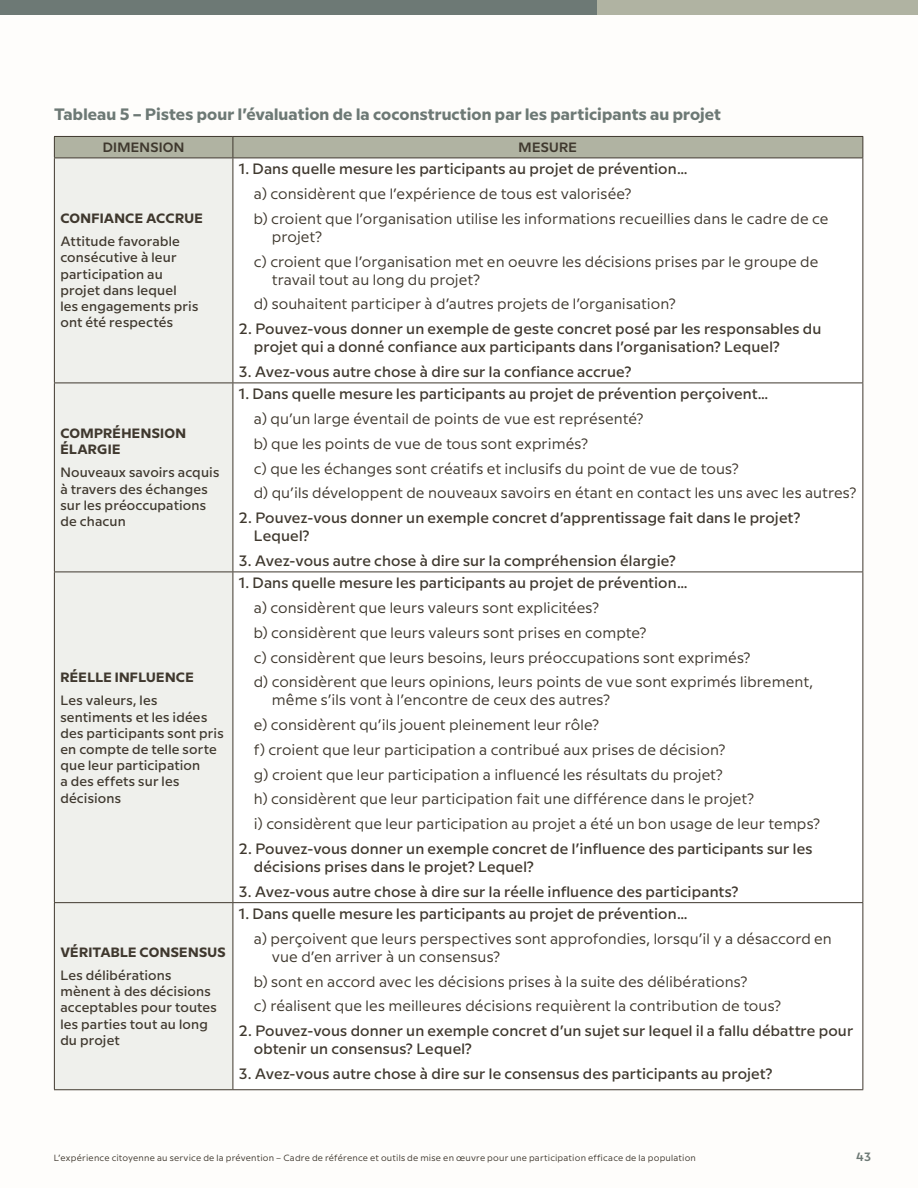
<style>
.page{position:relative;width:918px;height:1188px;background:#fefdfb}
.page>*{position:absolute;margin:0;border:0;box-sizing:border-box;transform-origin:0 0}
.Tableau{font:700 16.5px "Milliard";letter-spacing:.005em;color:#6d7975}
.S1_TAB-Text{font:15px/18px "Milliard";letter-spacing:.005em;color:#3f382e}
.S1_TAB-Text-2{font:500 15px/18px "Milliard";letter-spacing:.01em;color:#3f382e}
.S1_TAB-Text-3{font:500 13.5px/16.2px "Milliard";letter-spacing:.015em;color:#3f382e}
.S1_TAB-Text-4{font:700 13.5px/16.2px "Milliard";letter-spacing:.02em;color:#3f382e}
.S1_TAB-Text-5{font:600 13.5px "Milliard";letter-spacing:.015em;color:#3f382e}
.t1{font:600 12px "Milliard";color:#6d7975}
.t2{font:9px "Milliard";letter-spacing:.025em;color:#3f382e}
</style>
<div class="page">
<div style="left:0;top:0;width:597px;height:14px;background:#6d7975"></div>
<div style="left:597px;top:0;width:321px;height:14px;background:#b0b3a2"></div>
<div style="left:55px;top:159px;width:178px;height:930px;background:#eff0ec"></div>
<hr style="left:862px;top:158px;width:1px;height:225px;background:#3f382e">
<hr style="left:233px;top:383px;width:630px;height:1px;background:#3f382e">
<hr style="left:862px;top:383px;width:1px;height:189px;background:#3f382e">
<hr style="left:233px;top:572px;width:630px;height:1px;background:#3f382e">
<hr style="left:862px;top:572px;width:1px;height:330px;background:#3f382e">
<hr style="left:233px;top:902px;width:630px;height:1px;background:#3f382e">
<hr style="left:862px;top:903px;width:1px;height:186px;background:#3f382e">
<svg style="left:54px;top:136px;width:809px;height:22px;background:#a7aa99"></svg>
<hr style="left:233px;top:158px;width:630px;height:1px;background:#3f382e">
<hr style="left:54px;top:158px;width:179px;height:1px;background:#3f382e">
<hr style="left:54px;top:158px;width:1px;height:225px;background:#3f382e">
<hr style="left:233px;top:158px;width:1px;height:225px;background:#3f382e">
<hr style="left:54px;top:383px;width:179px;height:1px;background:#3f382e">
<hr style="left:54px;top:383px;width:1px;height:189px;background:#3f382e">
<hr style="left:233px;top:383px;width:1px;height:189px;background:#3f382e">
<hr style="left:54px;top:572px;width:179px;height:1px;background:#3f382e">
<hr style="left:54px;top:572px;width:1px;height:330px;background:#3f382e">
<hr style="left:233px;top:572px;width:1px;height:330px;background:#3f382e">
<hr style="left:54px;top:902px;width:179px;height:1px;background:#3f382e">
<hr style="left:54px;top:903px;width:1px;height:186px;background:#3f382e">
<hr style="left:233px;top:903px;width:1px;height:186px;background:#3f382e">
<hr style="left:54px;top:1089px;width:179px;height:1px;background:#3f382e">
<hr style="left:233px;top:1089px;width:630px;height:1px;background:#3f382e">
<p class="Tableau" style="left:54px;top:101px;width:668px">Tableau 5 – Pistes pour l’évaluation de la coconstruction par les participants au projet</p>
<p class="S1_TAB-Text-5" style="left:103px;top:137px;width:83px">DIMENSION</p>
<p class="S1_TAB-Text-5" style="left:519px;top:137px;width:60px">MESURE</p>
<p class="S1_TAB-Text-4" style="left:60px;top:209px;width:144px">CONFIANCE ACCRUE</p>
<p class="S1_TAB-Text-3" style="left:60px;top:232px;width:140px">Attitude favorable consécutive à leur participation au projet dans lequel<br>les engagements pris ont été respectés</p>
<p class="S1_TAB-Text-4" style="left:60px;top:424px;width:127px">COMPRÉHENSION<br>ÉLARGIE</p>
<p class="S1_TAB-Text-3" style="left:60px;top:464px;width:161px">Nouveaux savoirs acquis à travers des échanges sur les préoccupations de chacun</p>
<p class="S1_TAB-Text-4" style="left:60px;top:668px;width:135px">RÉELLE INFLUENCE</p>
<p class="S1_TAB-Text-3" style="left:60px;top:692px;width:165px">Les valeurs, les sentiments et les idées des participants sont pris en compte de telle sorte que leur participation<br>a des effets sur les décisions</p>
<p class="S1_TAB-Text-4" style="left:60px;top:943px;width:167px">VÉRITABLE CONSENSUS</p>
<p class="S1_TAB-Text-3" style="left:60px;top:966px;width:158px">Les délibérations mènent à des décisions acceptables pour toutes les parties tout au long du projet</p>
<p class="S1_TAB-Text-2" style="left:239px;top:159px;width:450px">1. Dans quelle mesure les participants au projet de prévention…</p>
<p class="S1_TAB-Text" style="left:254px;top:184px;width:379px">a) considèrent que l’expérience de tous est valorisée?</p>
<p class="S1_TAB-Text" style="left:272px;top:209px;width:558px;text-indent:-18px">b) croient que l’organisation utilise les informations recueillies dans le cadre de ce projet?</p>
<p class="S1_TAB-Text" style="left:272px;top:251px;width:548px;text-indent:-18px">c) croient que l’organisation met en oeuvre les décisions prises par le groupe de travail tout au long du projet?</p>
<p class="S1_TAB-Text" style="left:254px;top:294px;width:423px">d) souhaitent participer à d’autres projets de l’organisation?</p>
<p class="S1_TAB-Text-2" style="left:254px;top:319px;width:569px;text-indent:-15px">2. Pouvez-vous donner un exemple de geste concret posé par les responsables du projet qui a donné confiance aux participants dans l’organisation? Lequel?</p>
<p class="S1_TAB-Text-2" style="left:239px;top:362px;width:394px">3. Avez-vous autre chose à dire sur la confiance accrue?</p>
<p class="S1_TAB-Text-2" style="left:239px;top:384px;width:531px">1. Dans quelle mesure les participants au projet de prévention perçoivent…</p>
<p class="S1_TAB-Text" style="left:254px;top:409px;width:391px">a) qu’un large éventail de points de vue est représenté?</p>
<p class="S1_TAB-Text" style="left:254px;top:434px;width:336px">b) que les points de vue de tous sont exprimés?</p>
<p class="S1_TAB-Text" style="left:254px;top:458px;width:486px">c) que les échanges sont créatifs et inclusifs du point de vue de tous?</p>
<p class="S1_TAB-Text" style="left:254px;top:483px;width:604px">d) qu’ils développent de nouveaux savoirs en étant en contact les uns avec les autres?</p>
<p class="S1_TAB-Text-2" style="left:254px;top:508px;width:548px;text-indent:-15px">2. Pouvez-vous donner un exemple concret d’apprentissage fait dans le projet?<br>Lequel?</p>
<p class="S1_TAB-Text-2" style="left:239px;top:551px;width:439px">3. Avez-vous autre chose à dire sur la compréhension élargie?</p>
<p class="S1_TAB-Text-2" style="left:239px;top:573px;width:450px">1. Dans quelle mesure les participants au projet de prévention…</p>
<p class="S1_TAB-Text" style="left:254px;top:598px;width:347px">a) considèrent que leurs valeurs sont explicitées?</p>
<p class="S1_TAB-Text" style="left:254px;top:623px;width:394px">b) considèrent que leurs valeurs sont prises en compte?</p>
<p class="S1_TAB-Text" style="left:254px;top:647px;width:498px">c) considèrent que leurs besoins, leurs préoccupations sont exprimés?</p>
<p class="S1_TAB-Text" style="left:272px;top:672px;width:543px;text-indent:-18px">d) considèrent que leurs opinions, leurs points de vue sont exprimés librement, même s’ils vont à l’encontre de ceux des autres?</p>
<p class="S1_TAB-Text" style="left:254px;top:715px;width:347px">e) considèrent qu’ils jouent pleinement leur rôle?</p>
<p class="S1_TAB-Text" style="left:254px;top:740px;width:473px">f) croient que leur participation a contribué aux prises de décision?</p>
<p class="S1_TAB-Text" style="left:254px;top:764px;width:471px">g) croient que leur participation a influencé les résultats du projet?</p>
<p class="S1_TAB-Text" style="left:254px;top:789px;width:502px">h) considèrent que leur participation fait une différence dans le projet?</p>
<p class="S1_TAB-Text" style="left:254px;top:814px;width:568px">i) considèrent que leur participation au projet a été un bon usage de leur temps?</p>
<p class="S1_TAB-Text-2" style="left:254px;top:839px;width:560px;text-indent:-15px">2. Pouvez-vous donner un exemple concret de l’influence des participants sur les décisions prises dans le projet? Lequel?</p>
<p class="S1_TAB-Text-2" style="left:239px;top:881px;width:501px">3. Avez-vous autre chose à dire sur la réelle influence des participants?</p>
<p class="S1_TAB-Text-2" style="left:239px;top:904px;width:450px">1. Dans quelle mesure les participants au projet de prévention…</p>
<p class="S1_TAB-Text" style="left:272px;top:929px;width:561px;text-indent:-18px">a) perçoivent que leurs perspectives sont approfondies, lorsqu’il y a désaccord en vue d’en arriver à un consensus?</p>
<p class="S1_TAB-Text" style="left:254px;top:971px;width:495px">b) sont en accord avec les décisions prises à la suite des délibérations?</p>
<p class="S1_TAB-Text" style="left:254px;top:996px;width:529px">c) réalisent que les meilleures décisions requièrent la contribution de tous?</p>
<p class="S1_TAB-Text-2" style="left:254px;top:1021px;width:601px;text-indent:-15px">2. Pouvez-vous donner un exemple concret d’un sujet sur lequel il a fallu débattre pour obtenir un consensus? Lequel?</p>
<p class="S1_TAB-Text-2" style="left:239px;top:1064px;width:535px">3. Avez-vous autre chose à dire sur le consensus des participants au projet?</p>
<p class="t2" style="left:54px;top:1151px;width:643px">L’expérience citoyenne au service de la prévention – Cadre de référence et outils de mise en œuvre pour une participation efficace de la population</p>
<p class="t1" style="left:856px;top:1148px;width:16px">43</p>
</div>
